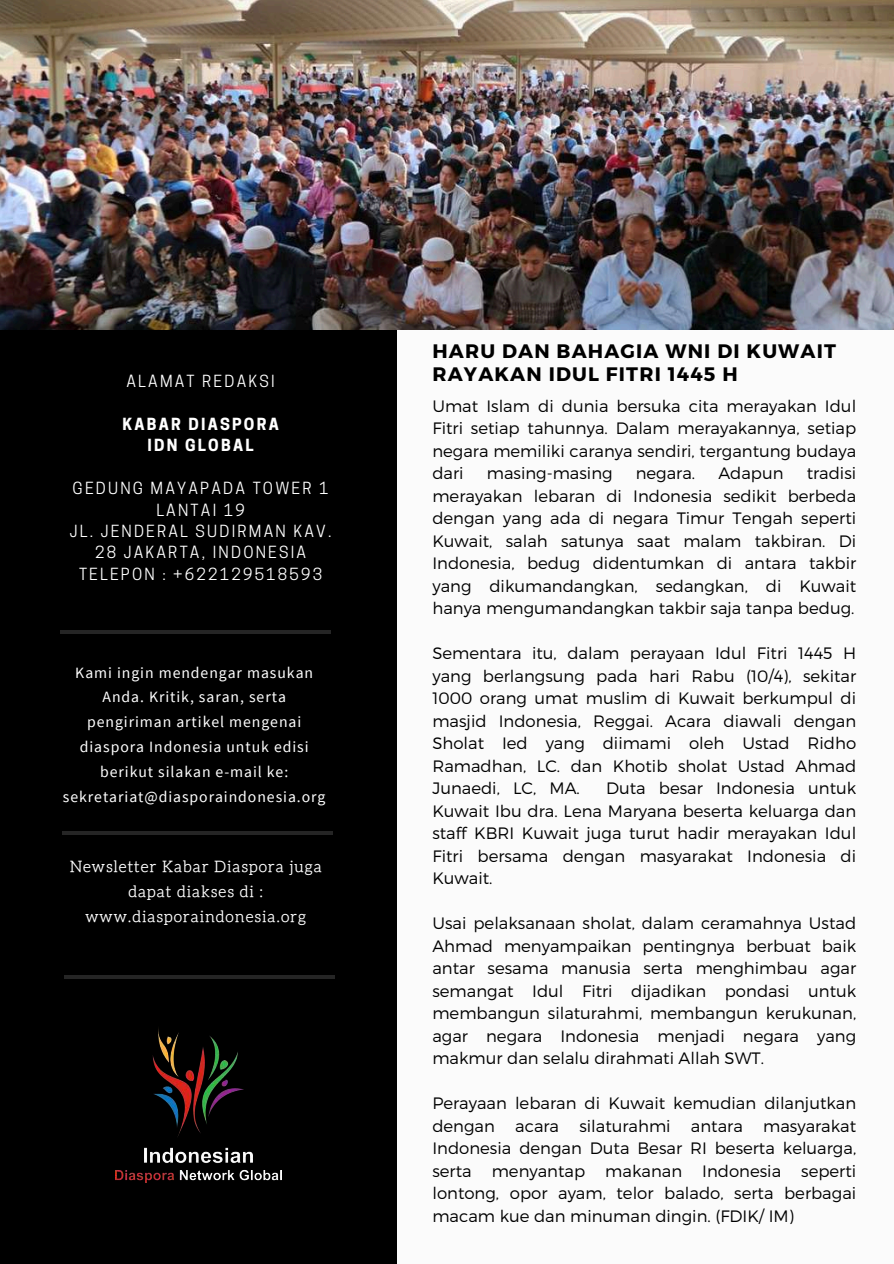
<style>
.page{position:relative;width:894px;height:1264px;background:#fff}
.page>*{position:absolute;margin:0;border:0;box-sizing:border-box;transform-origin:0 0}
.t1{font:700 19.5px/22.5px "Montserrat";letter-spacing:.06em;color:#000}
.t2{font:300 16.5px/22.5px "Montserrat";color:#000;text-align:justify}
.t3{font:15.75px/24.8px "Source Sans Pro";letter-spacing:.06em;color:#fff;text-align:center}
.t4{font:15.75px/21.3px "Cooper Hewitt";letter-spacing:.14em;color:#fff;text-align:center}
.t5{font:15.75px/24.8px "CA Generated";letter-spacing:.06em;color:#fff;text-align:center}
.t6{font:700 15.75px/21.3px "Cooper Hewitt";letter-spacing:.14em;color:#fff;text-align:center}
</style>
<div class="page">
<div style="left:0;top:0;width:893px;height:1263px;background:#fbfbfb"></div>
<div style="left:0;top:214px;width:396px;height:1049px;background:#000"></div>
<hr style="left:63px;top:831px;width:270px;height:4px;background:#252525">
<hr style="left:64px;top:975px;width:271px;height:3px;background:#fbfbfb">
<hr style="left:61px;top:630px;width:270px;height:3px;background:#fbfbfb">
<img style="left:116px;top:1028px;width:165px;height:154px">
<img style="left:0;top:0;width:893px;height:329px">
<p class="t4" style="left:126px;top:372px;width:150px">ALAMAT REDAKSI</p>
<p class="t6" style="left:122px;top:415px;width:158px">KABAR DIASPORA<br>IDN GLOBAL</p>
<p class="t4" style="left:70px;top:479px;width:263px">GEDUNG MAYAPADA TOWER 1<br>LANTAI 19<br>JL. JENDERAL SUDIRMAN KAV.<br>28 JAKARTA, INDONESIA<br>TELEPON : +622129518593</p>
<p class="t3" style="left:63px;top:659px;width:264px">Kami ingin mendengar masukan<br>Anda. Kritik, saran, serta pengiriman artikel mengenai diaspora Indonesia untuk edisi berikut silakan e-mail ke: sekretariat@diasporaindonesia.org</p>
<p class="t5" style="left:70px;top:854px;width:253px">Newsletter Kabar Diaspora juga dapat diakses di : www.diasporaindonesia.org</p>
<p class="t1" style="left:432px;top:339px;width:405px">HARU DAN BAHAGIA WNI DI KUWAIT<br>RAYAKAN IDUL FITRI 1445 H</p>
<p class="t2" style="left:432px;top:393px;width:425px">Umat Islam di dunia bersuka cita merayakan Idul Fitri setiap tahunnya. Dalam merayakannya, setiap negara memiliki caranya sendiri, tergantung budaya dari</p>
<p class="t2" style="left:432px;top:461px;width:425px;text-indent:374px">tradisi merayakan lebaran di Indonesia sedikit berbeda dengan yang ada di negara Timur Tengah seperti Kuwait, salah satunya saat malam takbiran. Di Indonesia, bedug didentumkan di antara takbir yang dikumandangkan, sedangkan, di Kuwait hanya mengumandangkan takbir saja tanpa bedug.</p>
<p class="t2" style="left:432px;top:641px;width:425px">Sementara itu, dalam perayaan Idul Fitri 1445 H yang berlangsung pada hari Rabu (10/4), sekitar 1000 orang umat muslim di Kuwait berkumpul di masjid Indonesia, Reggai. Acara diawali dengan Sholat Ied yang diimami oleh Ustad Ridho Ramadhan, LC. dan Khotib sholat Ustad Ahmad Junaedi, LC, MA.</p>
<p class="t2" style="left:486px;top:461px;width:127px">masing-masing</p>
<p class="t2" style="left:635px;top:461px;width:61px">negara.</p>
<p class="t2" style="left:718px;top:461px;width:67px">Adapun</p>
<p class="t2" style="left:432px;top:776px;width:425px;text-indent:174px">Duta besar Indonesia untuk Kuwait Ibu dra. Lena Maryana beserta keluarga dan staff KBRI Kuwait juga turut hadir merayakan Idul Fitri bersama dengan masyarakat Indonesia di Kuwait.</p>
<p class="t2" style="left:432px;top:911px;width:425px">Usai pelaksanaan sholat, dalam ceramahnya Ustad Ahmad menyampaikan pentingnya berbuat baik antar sesama manusia serta menghimbau agar semangat Idul Fitri dijadikan pondasi untuk membangun silaturahmi, membangun kerukunan, agar negara Indonesia menjadi negara yang makmur dan selalu dirahmati Allah SWT.</p>
<p class="t2" style="left:432px;top:1091px;width:425px">Perayaan lebaran di Kuwait kemudian dilanjutkan dengan acara silaturahmi antara masyarakat Indonesia dengan Duta Besar RI beserta keluarga, serta menyantap makanan Indonesia seperti lontong, opor ayam, telor balado, serta berbagai macam kue dan minuman dingin. (FDIK/ IM)</p>
</div>
